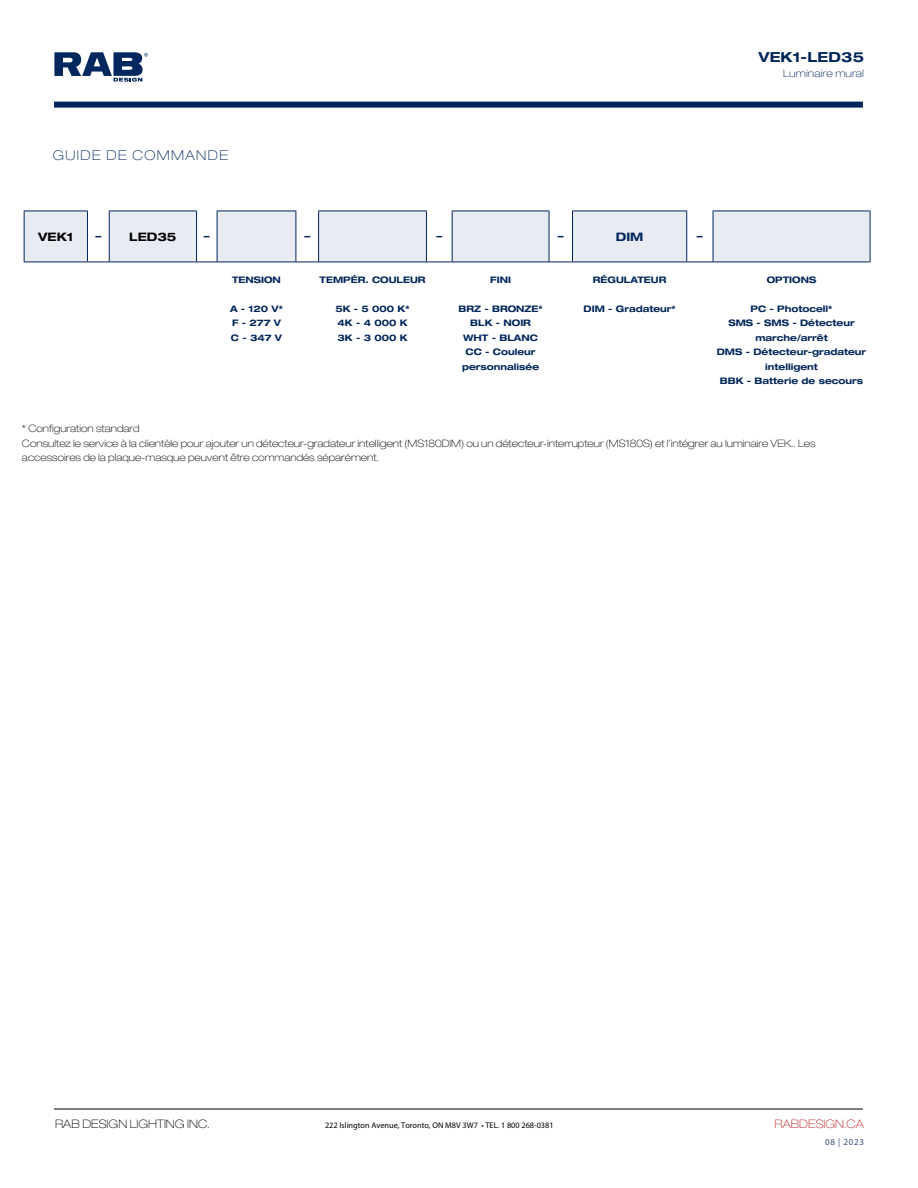
<style>
.page{position:relative;width:918px;height:1188px;background:#fff}
.page>*{position:absolute;margin:0;border:0;box-sizing:border-box;transform-origin:0 0}
.t1{font:700 expanded 13.8px "Helvetica Neue LT Std";letter-spacing:.01em;color:#00255a}
.t2{font:100 expanded 13.5px "Helvetica Neue LT Std";letter-spacing:.1em;color:#00255a}
.t3{font:100 expanded 11.7px "Helvetica Neue LT Std";color:#000}
.t4{font:100 expanded 11.7px "Helvetica Neue LT Std";color:#be1f24}
.t5{font:700 expanded 11.7px "Helvetica Neue LT Std";color:#000}
.t6{font:700 expanded 11.7px "Helvetica Neue LT Std";color:#00255a}
.t7{font:100 expanded 10.5px "Helvetica Neue LT Std";letter-spacing:.01em;color:#00255a}
.t8{font:100 expanded 10.2px/14.4px "Helvetica Neue LT Std";color:#000}
.t9{font:700 expanded 9px/14.4px "Helvetica Neue LT Std";color:#00255a}
.t10{font:9px "Myriad Pro";letter-spacing:.07em;color:#394f7e}
.t11{font:8.25px "Myriad Pro";color:#000}
.s1{color:#00255a}
</style>
<div class="page">
<svg style="left:54px;top:52px;width:94px;height:30px"></svg>
<div style="left:54px;top:102px;width:809px;height:6px;background:#00255a"></div>
<hr style="left:54px;top:1109px;width:809px;height:1px;background:#000">
<hr style="left:870px;top:211px;width:1px;height:51px;background:#00255a">
<svg style="left:24px;top:211px;width:846px;height:52px;background:#e2e5ed"></svg>
<hr style="left:713px;top:262px;width:157px;height:1px;background:#00255a">
<h2 class="t2" style="left:53px;top:147px;width:177px">GUIDE DE COMMANDE</h2>
<h1 class="t1" style="left:759px;top:49px;width:107px">VEK1-LED35</h1>
<p class="t7" style="left:783px;top:67px;width:82px">Luminaire mural</p>
<p class="t5" style="left:38px;top:229px;width:37px">VEK1</p>
<p class="t5" style="left:95px;top:229px;width:83px"><span class="s1">–</span> LED35</p>
<p class="t6" style="left:204px;top:229px;width:7px">–</p>
<p class="t6" style="left:304px;top:229px;width:7px">–</p>
<p class="t6" style="left:436px;top:229px;width:7px">–</p>
<p class="t6" style="left:558px;top:229px;width:7px">–</p>
<p class="t6" style="left:616px;top:229px;width:29px">DIM</p>
<p class="t6" style="left:697px;top:229px;width:7px">–</p>
<p class="t9" style="left:232px;top:272px;width:50px">TENSION</p>
<p class="t9" style="left:230px;top:301px;width:54px">A - 120 V*<br>F - 277 V<br>C - 347 V</p>
<p class="t9" style="left:320px;top:272px;width:107px">TEMPÉR. COULEUR</p>
<p class="t9" style="left:335px;top:301px;width:76px">5K - 5 000 K*<br>4K - 4 000 K<br>3K - 3 000 K</p>
<p class="t9" style="left:593px;top:272px;width:75px">RÉGULATEUR</p>
<p class="t9" style="left:584px;top:301px;width:94px">DIM - Gradateur*</p>
<p class="t9" style="left:490px;top:272px;width:22px">FINI</p>
<p class="t9" style="left:459px;top:301px;width:85px;text-align:center">BRZ - BRONZE*<br>BLK - NOIR<br>WHT - BLANC<br>CC - Couleur personnalisée</p>
<p class="t9" style="left:767px;top:272px;width:51px">OPTIONS</p>
<p class="t9" style="left:717px;top:301px;width:151px;text-align:center">PC - Photocell*<br>SMS - SMS - Détecteur marche/arrêt<br>DMS - Détecteur-gradateur intelligent<br>BBK - Batterie de secours</p>
<p class="t8" style="left:22px;top:421px;width:795px">* Configuration standard<br>Consultez le service à la clientèle pour ajouter un détecteur-gradateur intelligent (MS180DIM) ou un détecteur-interrupteur (MS180S) et l’intégrer au luminaire VEK.. Les accessoires de la plaque-masque peuvent être commandés séparément.</p>
<p class="t3" style="left:55px;top:1117px;width:156px">RAB DESIGN LIGHTING INC.</p>
<p class="t11" style="left:325px;top:1120px;width:230px">222 Islington Avenue, Toronto, ON M8V 3W7 • TEL. 1 800 268-0381</p>
<p class="t4" style="left:775px;top:1117px;width:91px">RABDESIGN.CA</p>
<p class="t10" style="left:825px;top:1137px;width:40px">08 | 2023</p>
</div>
